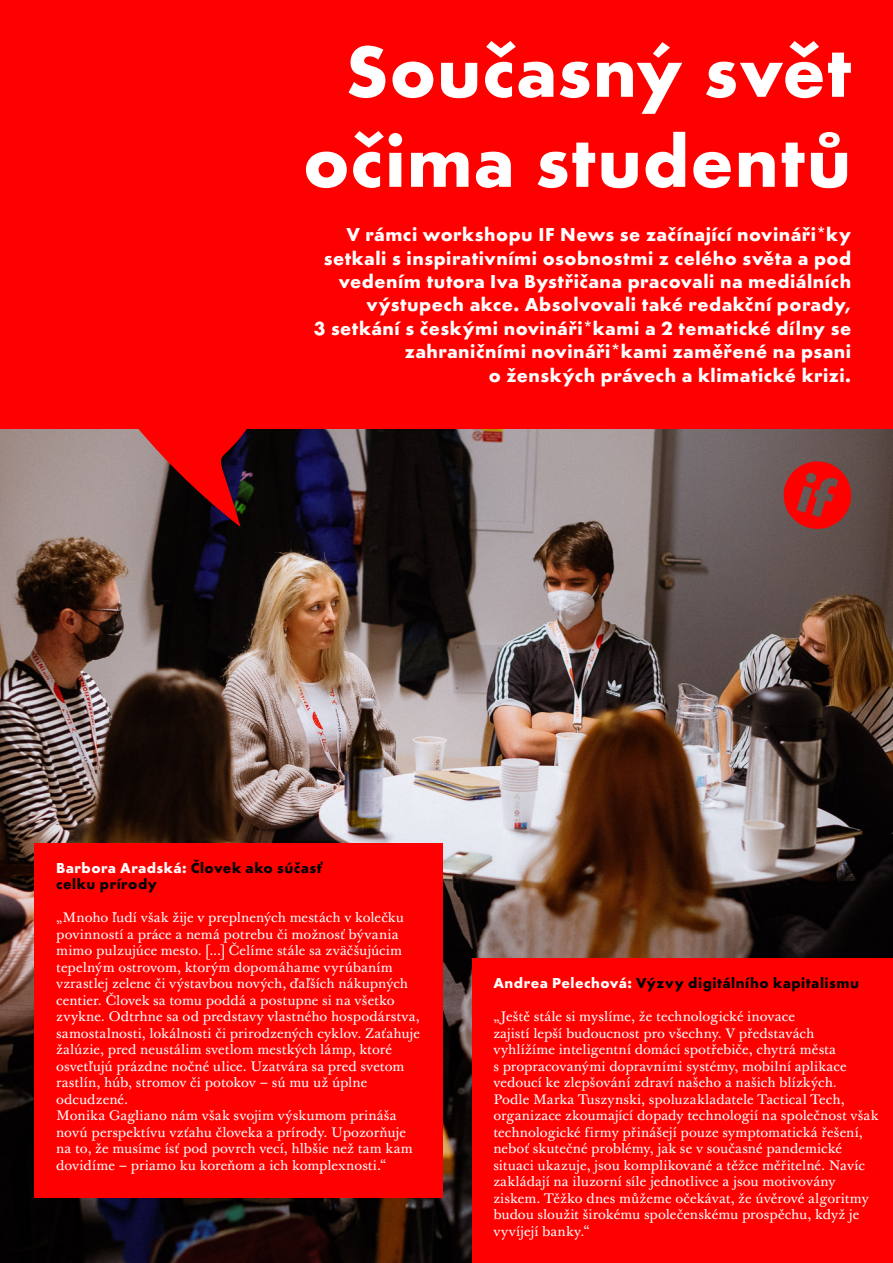
<style>
.page{position:relative;width:893px;height:1263px;background:#fff}
.page>*{position:absolute;margin:0;border:0;box-sizing:border-box;transform-origin:0 0}
.t1{font:700 75px/90px "Futura Iglau";letter-spacing:.015em;color:#fff;text-align:center}
.t2{font:700 19.5px/23.4px "Futiglau Odstupnovana";letter-spacing:.025em;color:#fff;text-align:right}
.t3{font:700 15px/16.5px "Futiglau Odstupnovana";letter-spacing:.035em;color:#000}
.t4{font:13.5px/16.5px "Baskerville 10 Pro";letter-spacing:.005em;color:#fff}
.s1{color:#fff}
</style>
<div class="page">
<div style="left:0;top:0;width:893px;height:429px;background:#f00"></div>
<img style="left:0;top:429px;width:893px;height:834px">
<div style="left:34px;top:843px;width:408px;height:355px;background:#f00"></div>
<div style="left:473px;top:958px;width:420px;height:305px;background:#f00"></div>
<svg style="left:121px;top:429px;width:139px;height:98px;background:#852e30"></svg>
<svg style="left:780px;top:461px;width:75px;height:68px;background:#b92625"></svg>
<h1 class="t1" style="left:303px;top:25px;width:550px">Současný svět očima studentů</h1>
<p class="t2" style="left:314px;top:223px;width:539px">V rámci workshopu IF News se začínající novináři*ky setkali s inspirativními osobnostmi z celého světa a pod vedením tutora Iva Bystřičana pracovali na mediálních výstupech akce. Absolvovali také redakční porady,<br>3 setkání s českými novináři*kami a 2 tematické dílny se zahraničními novináři*kami zaměřené na psani<br>o ženských právech a klimatické krizi.</p>
<p class="t3" style="left:56px;top:859px;width:268px"><span class="s1">Barbora Aradská:</span> Človek ako súčasť celku prírody</p>
<p class="t4" style="left:56px;top:910px;width:365px">„Mnoho ľudí však žije v preplnených mestách v kolečku povinností a práce a nemá potrebu či možnosť bývania mimo pulzujúce mesto. [...] Čelíme stále sa zväčšujúcim tepelným ostrovom, ktorým dopomáhame vyrúbaním vzrastlej zelene či výstavbou nových, ďaľších nákupných centier. Človek sa tomu poddá a postupne si na všetko zvykne. Odtrhne sa od predstavy vlastného hospodárstva, samostalnosti, lokálnosti či prirodzených cyklov. Zaťahuje žalúzie, pred neustálim svetlom mestkých lámp, ktoré osvetľujú prázdne nočné ulice. Uzatvára sa pred svetom rastlín, húb, stromov či potokov – sú mu už úplne odcudzené.<br>Monika Gagliano nám však svojim výskumom prináša novú perspektívu vzťahu človeka a prírody. Upozorňuje na to, že musíme ísť pod povrch vecí, hlbšie než tam kam dovidíme – priamo ku koreňom a ich komplexnosti.“</p>
<p class="t3" style="left:493px;top:975px;width:367px"><span class="s1">Andrea Pelechová:</span> Výzvy digitálního kapitalismu</p>
<p class="t4" style="left:493px;top:1009px;width:387px">„Ještě stále si myslíme, že technologické inovace<br>zajistí lepší budoucnost pro všechny. V představách vyhlížíme inteligentní domácí spotřebiče, chytrá města<br>s propracovanými dopravními systémy, mobilní aplikace vedoucí ke zlepšování zdraví našeho a našich blízkých.<br>Podle Marka Tuszynski, spoluzakladatele Tactical Tech, organizace zkoumající dopady technologií na společnost však technologické firmy přinášejí pouze symptomatická řešení, neboť skutečné problémy, jak se v současné pandemické situaci ukazuje, jsou komplikované a těžce měřitelné. Navíc zakládají na iluzorní síle jednotlivce a jsou motivovány ziskem. Těžko dnes můžeme očekávat, že úvěrové algoritmy budou sloužit širokému společenskému prospěchu, když je vyvíjejí banky.“</p>
</div>
